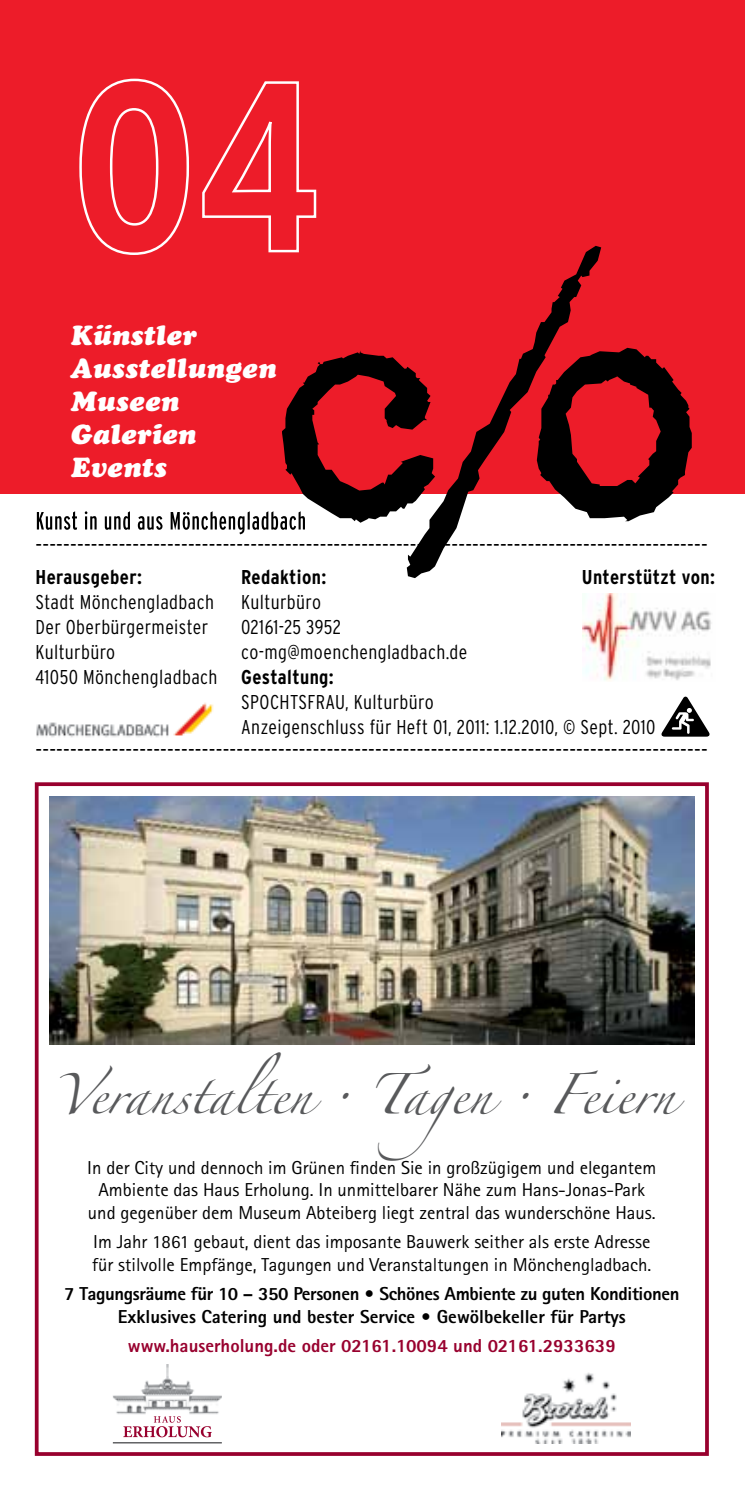
<style>
.page{position:relative;width:745px;height:1489px;background:#fff}
.page>*{position:absolute;margin:0;border:0;box-sizing:border-box;transform-origin:0 0}
.t1{font:36.25px "Zapfino";color:#58595b}
.t2{font:italic 27.5px/33px "Cooper Black Std";letter-spacing:.01em;color:#fff}
.t3{font:300 condensed 25px "Interstate";color:#000}
.t4{font:300 condensed 20px/25px "Interstate";letter-spacing:.02em;color:#000}
.t5{font:700 condensed 20px "Interstate";letter-spacing:.02em;color:#000}
.t6{font:18.75px/22.5px "Rotis Sans Serif";color:#000;text-align:center}
.t7{font:800 18.75px/22.5px "Rotis Sans Serif";letter-spacing:-.02em;color:#000;text-align:center}
.t8{font:800 18.75px "Rotis Sans Serif";color:#98002e}
</style>
<div class="page">
<div style="left:0;top:0;width:744px;height:493px;background:#ed1c29"></div>
<svg style="left:600px;top:348px;width:91px;height:173px"></svg>
<svg style="left:406px;top:246px;width:194px;height:332px"></svg>
<svg style="left:37px;top:350px;width:398px;height:184px"></svg>
<svg style="left:661px;top:696px;width:48px;height:40px"></svg>
<img style="left:582px;top:594px;width:129px;height:87px">
<img style="left:36px;top:702px;width:178px;height:36px">
<svg style="left:79px;top:78px;width:110px;height:177px"></svg>
<svg style="left:202px;top:81px;width:115px;height:172px"></svg>
<img style="left:49px;top:796px;width:645px;height:248px">
<div style="left:35px;top:782px;width:673px;height:673px;border:4px solid #98002e"></div>
<img style="left:501px;top:1372px;width:129px;height:71px">
<img style="left:113px;top:1364px;width:109px;height:51px">
<hr style="left:113px;top:1441px;width:109px;height:2px;background:#58595b">
<svg style="left:123px;top:1416px;width:88px;height:21px"></svg>
<h2 class="t2" style="left:71px;top:318px;width:206px">Künstler<br>Ausstellungen<br>Museen<br>Galerien<br>Events</h2>
<h3 class="t3" style="left:35px;top:530px;width:673px">-------------------------------------------------------------------------------------------------</h3>
<p class="t5" style="left:35px;top:565px;width:108px">Herausgeber:</p>
<p class="t4" style="left:35px;top:589px;width:183px">Stadt Mönchengladbach<br>Der Oberbürgermeister<br>Kulturbüro<br>41050 Mönchengladbach</p>
<p class="t5" style="left:581px;top:565px;width:135px">Unterstützt von:</p>
<p class="t5" style="left:241px;top:565px;width:87px">Redaktion:</p>
<p class="t4" style="left:241px;top:589px;width:227px">Kulturbüro<br>02161-25 3952 co-mg@moenchengladbach.de</p>
<p class="t5" style="left:241px;top:665px;width:94px">Gestaltung:</p>
<p class="t4" style="left:241px;top:689px;width:415px">SPOCHTSFRAU, Kulturbüro<br>Anzeigenschluss für Heft 01, 2011: 1.12.2010, © Sept. 2010</p>
<h3 class="t3" style="left:35px;top:735px;width:673px">-------------------------------------------------------------------------------------------------</h3>
<h1 class="t1" style="left:54px;top:1079px;width:622px">Veranstalten · Tagen · Feiern</h1>
<p class="t6" style="left:87px;top:1155px;width:570px">In der City und dennoch im Grünen finden Sie in großzügigem und elegantem<br>Ambiente das Haus Erholung. In unmittelbarer Nähe zum Hans-Jonas-Park und gegenüber dem Museum Abteiberg liegt zentral das wunderschöne Haus.</p>
<p class="t6" style="left:92px;top:1230px;width:560px;text-align:left">Im Jahr 1861 gebaut, dient das imposante Bauwerk seither als erste Adresse für stilvolle Empfänge, Tagungen und Veranstaltungen in Mönchengladbach.</p>
<p class="t7" style="left:64px;top:1282px;width:616px">7 Tagungsräume für 10 – 350 Personen • Schönes Ambiente zu guten Konditionen<br>Exklusives Catering und bester Service • Gewölbekeller für Partys</p>
<p class="t8" style="left:128px;top:1333px;width:489px">www.hauserholung.de oder 02161.10094 und 02161.2933639</p>
</div>
